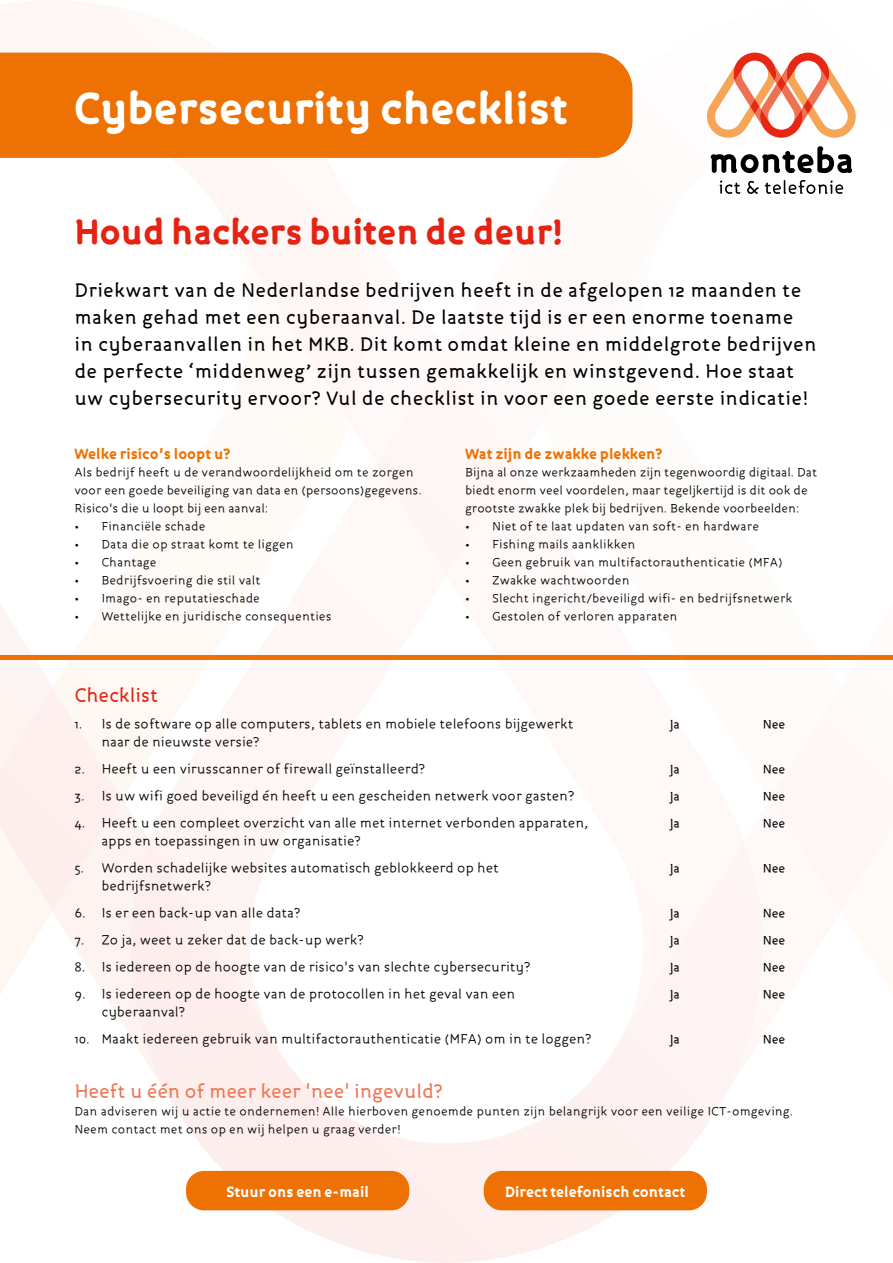
<style>
.page{position:relative;width:893px;height:1263px;background:#fff}
.page>*{position:absolute;margin:0;border:0;box-sizing:border-box;transform-origin:0 0}
.t1{font:900 45px "Roice";color:#fff}
.t2{font:900 36px "Roice";color:#e42313}
.t3{font:500 21px/27px "Roice";letter-spacing:.01em;color:#000}
.t4{font:500 21px "Roice";letter-spacing:-.01em;color:#ee7656}
.t5{font:500 21px "Roice";letter-spacing:-.01em;color:#e42313}
.t6{font:15px/18px "Roice";letter-spacing:-.01em;color:#000}
.t7{font:900 15px "Roice";color:#ee7203}
.t8{font:900 15px "Roice";color:#fff}
.t9{font:13.5px/18px "Roice";color:#000}
.t10{font:500 13.5px "Roice";letter-spacing:-.01em;color:#000}
</style>
<div class="page">
<svg style="left:0;top:604px;width:149px;height:423px"></svg>
<svg style="left:149px;top:659px;width:297px;height:181px;fill:#fef9f5"></svg>
<div style="left:348px;top:418px;width:121px;height:157px;background:#fef7f6"></div>
<svg style="left:125px;top:840px;width:600px;height:423px"></svg>
<svg style="left:725px;top:659px;width:168px;height:436px"></svg>
<div style="left:0;top:53px;width:632px;height:105px;background:#ee7203"></div>
<svg style="left:707px;top:53px;width:149px;height:85px"></svg>
<svg style="left:711px;top:146px;width:141px;height:27px"></svg>
<svg style="left:720px;top:180px;width:20px;height:14px"></svg>
<svg style="left:747px;top:181px;width:12px;height:13px"></svg>
<svg style="left:765px;top:180px;width:78px;height:14px"></svg>
<hr style="left:0;top:655px;width:893px;height:4px;background:#ee7203">
<div style="left:484px;top:1171px;width:223px;height:39px;background:#ee7203;border-radius:18px"></div>
<div style="left:186px;top:1171px;width:223px;height:39px;background:#ee7203;border-radius:18px"></div>
<h1 class="t1" style="left:74px;top:79px;width:495px">Cybersecurity checklist</h1>
<h2 class="t2" style="left:74px;top:209px;width:490px">Houd hackers buiten de deur!</h2>
<p class="t3" style="left:74px;top:276px;width:744px">Driekwart van de Nederlandse bedrijven heeft in de afgelopen 12 maanden te maken gehad met een cyberaanval. De laatste tijd is er een enorme toename in cyberaanvallen in het MKB. Dit komt omdat kleine en middelgrote bedrijven de perfecte ‘middenweg’ zijn tussen gemakkelijk en winstgevend. Hoe staat uw cybersecurity ervoor? Vul de checklist in voor een goede eerste indicatie!</p>
<p class="t7" style="left:74px;top:444px;width:157px">Welke risico's loopt u?</p>
<p class="t9" style="left:74px;top:463px;width:349px">Als bedrijf heeft u de verandwoordelijkheid om te zorgen voor een goede beveiliging van data en (persoons)gegevens.<br>Risico's die u loopt bij een aanval:</p>
<p class="t9" style="left:74px;top:517px;width:133px">• Financiële schade</p>
<p class="t9" style="left:74px;top:535px;width:221px">• Data die op straat komt te liggen</p>
<p class="t9" style="left:74px;top:553px;width:84px">• Chantage</p>
<p class="t9" style="left:74px;top:571px;width:188px">• Bedrijfsvoering die stil valt</p>
<p class="t9" style="left:74px;top:589px;width:187px">• Imago- en reputatieschade</p>
<p class="t9" style="left:74px;top:607px;width:259px">• Wettelijke en juridische consequenties</p>
<p class="t7" style="left:465px;top:444px;width:199px">Wat zijn de zwakke plekken?</p>
<p class="t9" style="left:465px;top:463px;width:354px">Bijna al onze werkzaamheden zijn tegenwoordig digitaal. Dat biedt enorm veel voordelen, maar tegeljkertijd is dit ook de grootste zwakke plek bij bedrijven. Bekende voorbeelden:</p>
<p class="t9" style="left:465px;top:517px;width:296px">• Niet of te laat updaten van soft- en hardware</p>
<p class="t9" style="left:465px;top:535px;width:172px">• Fishing mails aanklikken</p>
<p class="t9" style="left:465px;top:553px;width:319px">• Geen gebruik van multifactorauthenticatie (MFA)</p>
<p class="t9" style="left:465px;top:571px;width:166px">• Zwakke wachtwoorden</p>
<p class="t9" style="left:465px;top:589px;width:329px">• Slecht ingericht/beveiligd wifi- en bedrijfsnetwerk</p>
<p class="t9" style="left:465px;top:607px;width:214px">• Gestolen of verloren apparaten</p>
<h3 class="t5" style="left:74px;top:682px;width:85px">Checklist</h3>
<p class="t6" style="left:101px;top:714px;width:474px;text-indent:-27px">1. Is de software op alle computers, tablets en mobiele telefoons bijgewerkt naar de nieuwste versie?</p>
<p class="t6" style="left:74px;top:759px;width:352px">2. Heeft u een virusscanner of firewall geïnstalleerd?</p>
<p class="t6" style="left:74px;top:786px;width:501px">3. Is uw wifi goed beveiligd én heeft u een gescheiden netwerk voor gasten?</p>
<p class="t6" style="left:101px;top:813px;width:489px;text-indent:-27px">4. Heeft u een compleet overzicht van alle met internet verbonden apparaten, apps en toepassingen in uw organisatie?</p>
<p class="t6" style="left:101px;top:858px;width:399px;text-indent:-27px">5. Worden schadelijke websites automatisch geblokkeerd op het bedrijfsnetwerk?</p>
<p class="t6" style="left:74px;top:903px;width:228px">6. Is er een back-up van alle data?</p>
<p class="t6" style="left:74px;top:930px;width:291px">7. Zo ja, weet u zeker dat de back-up werk?</p>
<p class="t6" style="left:74px;top:957px;width:458px">8. Is iedereen op de hoogte van de risico's van slechte cybersecurity?</p>
<p class="t6" style="left:101px;top:984px;width:416px;text-indent:-27px">9. Is iedereen op de hoogte van de protocollen in het geval van een cyberaanval?</p>
<p class="t6" style="left:74px;top:1029px;width:519px">10. Maakt iedereen gebruik van multifactorauthenticatie (MFA) om in te loggen?</p>
<h3 class="t4" style="left:74px;top:1078px;width:370px">Heeft u één of meer keer 'nee' ingevuld?</h3>
<p class="t9" style="left:74px;top:1102px;width:720px">Dan adviseren wij u actie te ondernemen! Alle hierboven genoemde punten zijn belangrijk voor een veilige ICT-omgeving.<br>Neem contact met ons op en wij helpen u graag verder!</p>
<p class="t10" style="left:670px;top:716px;width:12px">Ja</p>
<p class="t10" style="left:763px;top:716px;width:24px">Nee</p>
<p class="t10" style="left:670px;top:761px;width:12px">Ja</p>
<p class="t10" style="left:763px;top:761px;width:24px">Nee</p>
<p class="t10" style="left:670px;top:788px;width:12px">Ja</p>
<p class="t10" style="left:763px;top:788px;width:24px">Nee</p>
<p class="t10" style="left:670px;top:815px;width:12px">Ja</p>
<p class="t10" style="left:763px;top:815px;width:24px">Nee</p>
<p class="t10" style="left:670px;top:860px;width:12px">Ja</p>
<p class="t10" style="left:763px;top:860px;width:24px">Nee</p>
<p class="t10" style="left:670px;top:905px;width:12px">Ja</p>
<p class="t10" style="left:763px;top:905px;width:24px">Nee</p>
<p class="t10" style="left:670px;top:932px;width:12px">Ja</p>
<p class="t10" style="left:763px;top:932px;width:24px">Nee</p>
<p class="t10" style="left:670px;top:959px;width:12px">Ja</p>
<p class="t10" style="left:763px;top:959px;width:24px">Nee</p>
<p class="t10" style="left:670px;top:986px;width:12px">Ja</p>
<p class="t10" style="left:763px;top:986px;width:24px">Nee</p>
<p class="t10" style="left:670px;top:1031px;width:12px">Ja</p>
<p class="t10" style="left:763px;top:1031px;width:24px">Nee</p>
<p class="t8" style="left:226px;top:1182px;width:144px">Stuur ons een e-mail</p>
<p class="t8" style="left:505px;top:1182px;width:182px">Direct telefonisch contact</p>
</div>
